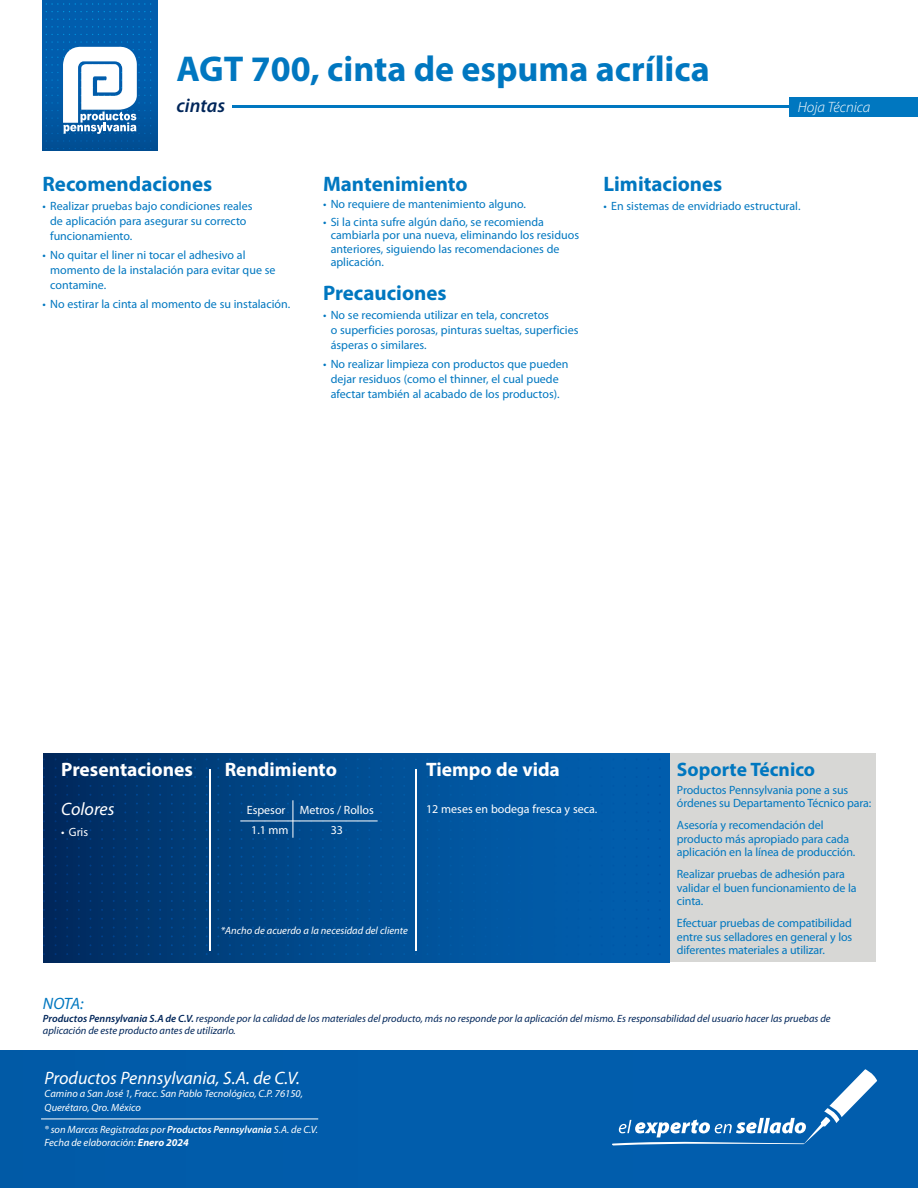
<style>
.page{position:relative;width:918px;height:1188px;background:#fff}
.page>*{position:absolute;margin:0;border:0;box-sizing:border-box;transform-origin:0 0}
.t1{font:700 36px "Myriad Pro";color:#0077c0}
.subtema{font:700 21px "Myriad Pro";color:#0077c0}
.subtema-2{font:700 19.5px "Myriad Pro";color:#fff}
.subtema-3{font:700 19.5px "Myriad Pro";color:#0077c0}
.t2{font:italic 600 19.5px "Myriad Pro";color:#00265a}
.subtema-4{font:italic 18px "Myriad Pro";color:#fff}
.subtema-5{font:italic 16.5px "Myriad Pro";color:#0077c0}
.t3{font:italic 300 15px "Myriad Pro";color:#fff}
.texto{font:12px/13.5px "Myriad Pro";color:#0077c0}
.texto-2{font:12px "Myriad Pro";color:#fff}
.t4{font:italic 10.5px/12.6px "Myriad Pro";color:#00265a}
.texto-3{font:italic 10.5px/13.5px "Myriad Pro";color:#fff}
.s1{font-weight:600}
.s2{font-weight:700}
</style>
<div class="page">
<div style="left:0;top:1050px;width:918px;height:138px;background:#015dac"></div>
<div style="left:43px;top:0;width:114px;height:151px;background:linear-gradient(to bottom,#0162b4,#01539a)"></div>
<svg style="left:612px;top:1142px;width:192px;height:4px"></svg>
<svg style="left:619px;top:1120px;width:38px;height:13px"></svg>
<svg style="left:657px;top:1069px;width:220px;height:75px"></svg>
<div style="left:790px;top:97px;width:128px;height:20px;background:#0077c0"></div>
<hr style="left:41px;top:1118px;width:277px;height:1px;background:#fff">
<svg style="left:42px;top:148px;width:46px;height:1px"></svg>
<svg style="left:42px;top:140px;width:46px;height:2px"></svg>
<svg style="left:42px;top:41px;width:95px;height:93px"></svg>
<svg style="left:42px;top:34px;width:57px;height:1px"></svg>
<svg style="left:42px;top:26px;width:57px;height:2px"></svg>
<svg style="left:42px;top:19px;width:57px;height:1px"></svg>
<svg style="left:42px;top:11px;width:57px;height:1px"></svg>
<svg style="left:42px;top:3px;width:57px;height:2px"></svg>
<svg style="left:92px;top:148px;width:19px;height:1px"></svg>
<svg style="left:92px;top:140px;width:19px;height:2px"></svg>
<svg style="left:91px;top:110px;width:24px;height:24px"></svg>
<svg style="left:92px;top:102px;width:19px;height:2px"></svg>
<svg style="left:92px;top:95px;width:19px;height:1px"></svg>
<svg style="left:92px;top:87px;width:19px;height:1px"></svg>
<svg style="left:92px;top:79px;width:19px;height:2px"></svg>
<svg style="left:92px;top:72px;width:19px;height:1px"></svg>
<svg style="left:92px;top:64px;width:19px;height:2px"></svg>
<svg style="left:92px;top:57px;width:19px;height:1px"></svg>
<svg style="left:92px;top:49px;width:19px;height:1px"></svg>
<svg style="left:92px;top:41px;width:19px;height:2px"></svg>
<svg style="left:104px;top:34px;width:18px;height:1px"></svg>
<svg style="left:104px;top:26px;width:18px;height:1px"></svg>
<svg style="left:104px;top:19px;width:18px;height:1px"></svg>
<svg style="left:104px;top:11px;width:18px;height:1px"></svg>
<svg style="left:104px;top:3px;width:18px;height:2px"></svg>
<svg style="left:115px;top:148px;width:19px;height:1px"></svg>
<svg style="left:115px;top:140px;width:19px;height:2px"></svg>
<svg style="left:115px;top:110px;width:21px;height:24px"></svg>
<svg style="left:115px;top:102px;width:19px;height:2px"></svg>
<svg style="left:115px;top:95px;width:19px;height:1px"></svg>
<svg style="left:115px;top:87px;width:19px;height:1px"></svg>
<svg style="left:115px;top:79px;width:19px;height:2px"></svg>
<svg style="left:115px;top:72px;width:19px;height:1px"></svg>
<svg style="left:115px;top:64px;width:19px;height:2px"></svg>
<svg style="left:115px;top:57px;width:19px;height:1px"></svg>
<svg style="left:115px;top:49px;width:19px;height:1px"></svg>
<svg style="left:115px;top:41px;width:19px;height:2px"></svg>
<svg style="left:127px;top:34px;width:18px;height:1px"></svg>
<svg style="left:127px;top:26px;width:18px;height:1px"></svg>
<svg style="left:127px;top:19px;width:18px;height:1px"></svg>
<svg style="left:127px;top:11px;width:18px;height:1px"></svg>
<svg style="left:127px;top:3px;width:18px;height:2px"></svg>
<svg style="left:138px;top:148px;width:13px;height:1px"></svg>
<svg style="left:138px;top:140px;width:13px;height:2px"></svg>
<svg style="left:138px;top:133px;width:13px;height:1px"></svg>
<svg style="left:138px;top:125px;width:13px;height:1px"></svg>
<svg style="left:138px;top:118px;width:13px;height:1px"></svg>
<svg style="left:138px;top:110px;width:13px;height:1px"></svg>
<svg style="left:138px;top:102px;width:13px;height:2px"></svg>
<svg style="left:138px;top:95px;width:13px;height:1px"></svg>
<svg style="left:138px;top:87px;width:13px;height:1px"></svg>
<svg style="left:138px;top:79px;width:13px;height:2px"></svg>
<svg style="left:138px;top:72px;width:13px;height:1px"></svg>
<svg style="left:138px;top:64px;width:13px;height:2px"></svg>
<svg style="left:138px;top:57px;width:13px;height:1px"></svg>
<svg style="left:138px;top:49px;width:13px;height:1px"></svg>
<svg style="left:138px;top:41px;width:13px;height:2px"></svg>
<hr style="left:232px;top:105px;width:561px;height:3px;background:#0077c0">
<div style="left:43px;top:753px;width:627px;height:209px;background:linear-gradient(to right,#002f64,#0266b8)"></div>
<div style="left:670px;top:753px;width:205px;height:209px;background:#d7d7d5"></div>
<hr style="left:209px;top:769px;width:2px;height:182px;background:#fff">
<hr style="left:416px;top:769px;width:1px;height:182px;background:#fff">
<hr style="left:240px;top:821px;width:138px;height:1px;background:#fff">
<hr style="left:293px;top:800px;width:1px;height:38px;background:#fff">
<p class="t1" style="left:176px;top:45px;width:535px">AGT 700, cinta de espuma acrílica</p>
<p class="t2" style="left:176px;top:93px;width:50px">cintas</p>
<p class="t3" style="left:798px;top:98px;width:74px">Hoja Técnica</p>
<p class="subtema" style="left:43px;top:170px;width:171px">Recomendaciones</p>
<p class="texto" style="left:50px;top:198px;width:204px;line-height:15px;text-indent:-8px">• Realizar pruebas bajo condiciones reales de aplicación para asegurar su correcto funcionamiento.</p>
<p class="texto" style="left:50px;top:247px;width:227px;line-height:15px;text-indent:-8px">• No quitar el liner ni tocar el adhesivo al momento de la instalación para evitar que se contamine.</p>
<p class="texto" style="left:43px;top:297px;width:249px">• No estirar la cinta al momento de su instalación.</p>
<p class="subtema" style="left:323px;top:170px;width:146px">Mantenimiento</p>
<p class="texto" style="left:323px;top:197px;width:205px">• No requiere de mantenimiento alguno.</p>
<p class="texto" style="left:331px;top:215px;width:250px;text-indent:-8px">• Si la cinta sufre algún daño, se recomienda cambiarla por una nueva, eliminando los residuos anteriores, siguiendo las recomendaciones de aplicación.</p>
<p class="subtema" style="left:323px;top:279px;width:125px">Precauciones</p>
<p class="texto" style="left:331px;top:307px;width:249px;line-height:15px;text-indent:-8px">• No se recomienda utilizar en tela, concretos<br>o superficies porosas, pinturas sueltas, superficies ásperas o similares.</p>
<p class="texto" style="left:323px;top:356px;width:247px;line-height:15px;text-align:center">• No realizar limpieza con productos que pueden dejar residuos (como el thinner, el cual puede afectar también al acabado de los productos).</p>
<p class="subtema" style="left:603px;top:170px;width:120px">Limitaciones</p>
<p class="texto" style="left:603px;top:199px;width:199px">• En sistemas de envidriado estructural.</p>
<p class="subtema-2" style="left:61px;top:757px;width:133px">Presentaciones</p>
<p class="subtema-2" style="left:225px;top:757px;width:114px">Rendimiento</p>
<p class="subtema-2" style="left:426px;top:757px;width:135px">Tiempo de vida</p>
<p class="subtema-3" style="left:677px;top:757px;width:140px">Soporte Técnico</p>
<p class="subtema-4" style="left:61px;top:797px;width:55px">Colores</p>
<p class="texto-2" style="left:61px;top:825px;width:28px">• Gris</p>
<p class="texto-2" style="left:247px;top:803px;width:40px">Espesor</p>
<p class="texto-2" style="left:300px;top:803px;width:76px">Metros / Rollos</p>
<p class="texto-2" style="left:251px;top:822px;width:39px">1.1 mm</p>
<p class="texto-2" style="left:331px;top:822px;width:14px">33</p>
<p class="texto-2" style="left:426px;top:802px;width:173px">12 meses en bodega fresca y seca.</p>
<p class="texto-3" style="left:221px;top:923px;width:188px">*Ancho de acuerdo a la necesidad del cliente</p>
<p class="texto" style="left:677px;top:783px;width:196px">Productos Pennsylvania pone a sus órdenes su Departamento Técnico para:</p>
<p class="texto" style="left:677px;top:818px;width:180px">Asesoría y recomendación del producto más apropiado para cada aplicación en la línea de producción.</p>
<p class="texto" style="left:677px;top:867px;width:181px">Realizar pruebas de adhesión para validar el buen funcionamiento de la cinta.</p>
<p class="texto" style="left:677px;top:916px;width:177px;text-align:justify">Efectuar pruebas de compatibilidad entre sus selladores en general y los diferentes materiales a utilizar.</p>
<p class="subtema-5" style="left:43px;top:993px;width:42px">NOTA:</p>
<p class="t4" style="left:43px;top:1012px;width:789px"><span class="s1">Productos Pennsylvania S.A de C.V.</span> responde por la calidad de los materiales del producto, más no responde por la aplicación del mismo. Es responsabilidad del usuario hacer las pruebas de aplicación de este producto antes de utilizarlo.</p>
<h3 class="subtema-4" style="left:45px;top:1067px;width:257px">Productos Pennsylvania, S.A. de C.V.</h3>
<p class="texto-3" style="left:45px;top:1087px;width:260px">Camino a San José 1, Fracc. San Pablo Tecnológico, C.P. 76150,<br>Querétaro, Qro. México</p>
<p class="texto-3" style="left:45px;top:1123px;width:275px">® son Marcas Registradas por <span class="s1">Productos Pennsylvania</span> S.A. de C.V.</p>
<p class="texto-3" style="left:45px;top:1135px;width:146px">Fecha de elaboración: <span class="s2">Enero 2024</span></p>
</div>
